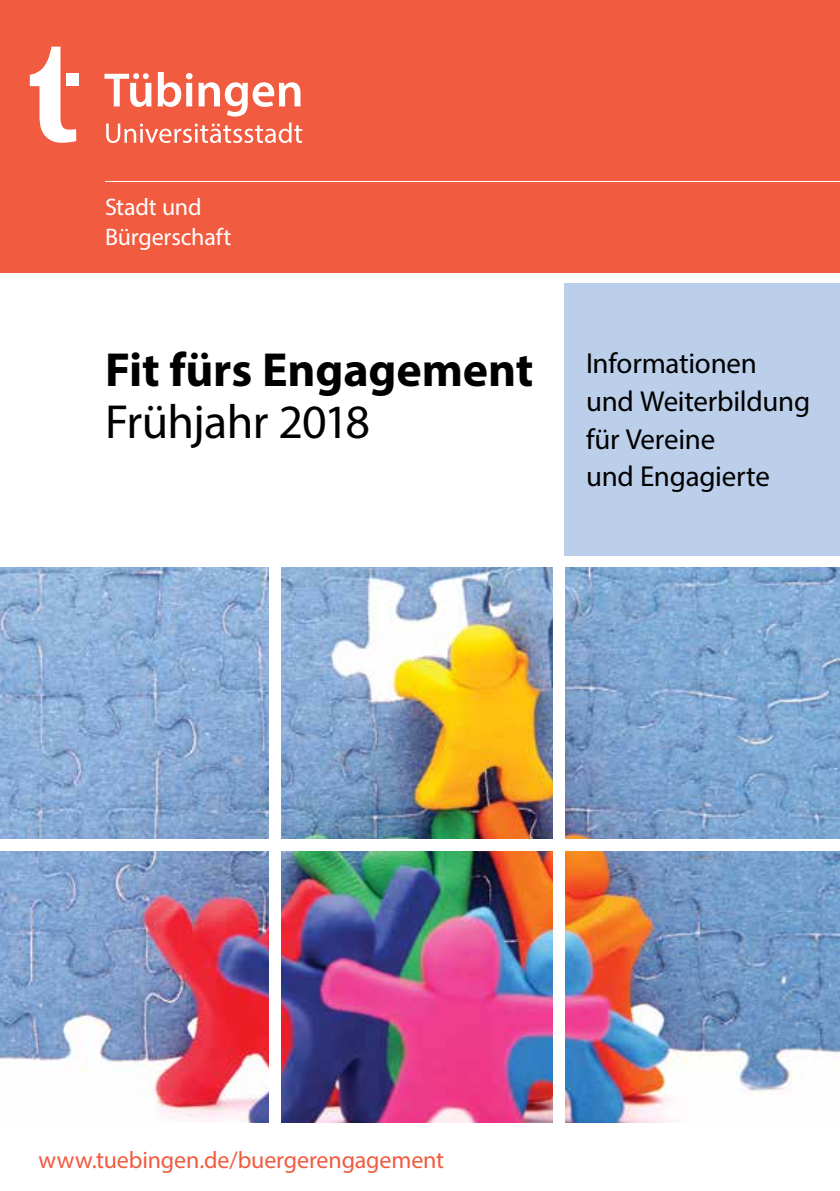
<style>
.page{position:relative;width:840px;height:1191px;background:#fff}
.page>*{position:absolute;margin:0;border:0;box-sizing:border-box;transform-origin:0 0}
.t1{font:700 48px "Myriad Pro";letter-spacing:-.005em;color:#000}
.t2{font:48px "Myriad Pro";letter-spacing:-.02em;color:#000}
.t3{font:29px/37.6px "Myriad Pro";letter-spacing:-.01em;color:#000}
.t4{font:24px "Myriad Pro";letter-spacing:-.005em;color:#f15b40}
.t5{font:24px/30px "Myriad Pro";letter-spacing:-.01em;color:#fff}
</style>
<div class="page">
<img style="left:0;top:567px;width:839px;height:556px">
<div style="left:269px;top:564px;width:12px;height:565px;background:#fff"></div>
<div style="left:553px;top:564px;width:11px;height:565px;background:#fff"></div>
<div style="left:0;top:839px;width:839px;height:11px;background:#fff"></div>
<div style="left:564px;top:283px;width:275px;height:273px;background:#bccfea"></div>
<div style="left:0;top:0;width:839px;height:272px;background:#f15b40"></div>
<svg style="left:106px;top:123px;width:196px;height:20px"></svg>
<svg style="left:104px;top:72px;width:196px;height:44px"></svg>
<svg style="left:30px;top:47px;width:46px;height:96px"></svg>
<div style="left:66px;top:74px;width:13px;height:12px;background:#fff"></div>
<hr style="left:105px;top:181px;width:734px;height:1px;background:#fff">
<p class="t5" style="left:105px;top:191px;width:128px">Stadt und<br>Bürgerschaft</p>
<h1 class="t1" style="left:105px;top:339px;width:430px">Fit fürs Engagement</h1>
<h1 class="t2" style="left:105px;top:392px;width:266px">Frühjahr 2018</h1>
<p class="t3" style="left:585px;top:344px;width:226px">Informationen und Weiterbildung für Vereine<br>und Engagierte</p>
<p class="t4" style="left:39px;top:1145px;width:407px">www.tuebingen.de/buergerengagement</p>
</div>
